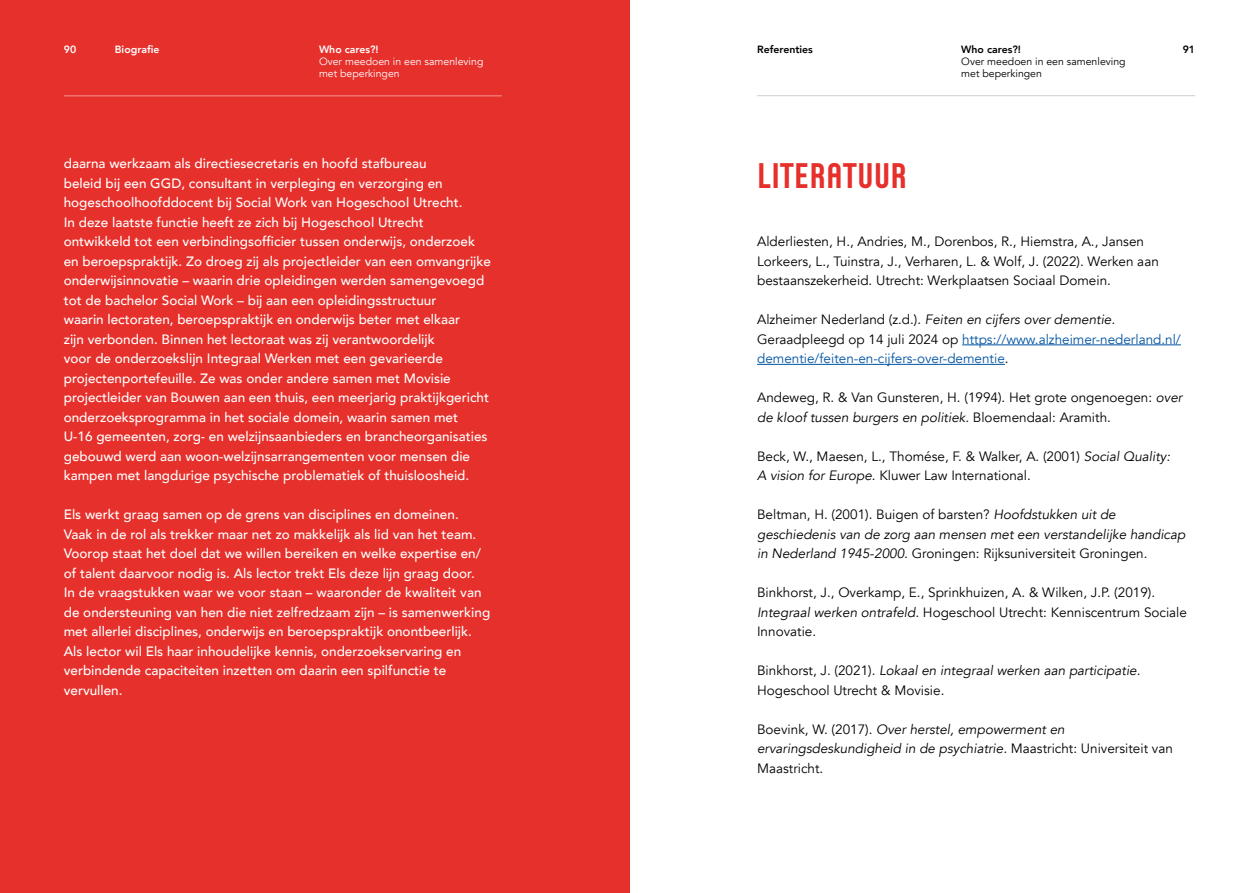
<style>
.page{position:relative;width:1259px;height:893px;background:#fff}
.page>*{position:absolute;margin:0;border:0;box-sizing:border-box;transform-origin:0 0}
.t1{font:36px "Husans";color:#e6302b}
.t2{font:500 13.5px/19.5px "Avenir";color:#fff}
.t3{font:13.5px/19.5px "Avenir";color:#000}
.t4{font:italic 13.5px/19.5px "Avenir";color:#000}
.t5{font:13.5px/19.5px "Avenir";color:#0054a2}
.t6{font:10.5px/12px "Avenir";color:#000}
.t7{font:10.5px/12px "Avenir";color:#fff}
.t8{font:800 10.5px "Avenir";color:#000}
.t9{font:800 10.5px "Avenir";color:#fff}
.s1{color:#000}
.s2{font-style:italic;color:#000}
.s3{font-style:italic}
.s4{font-style:normal}
</style>
<div class="page">
<hr style="left:757px;top:95px;width:438px;height:1px;background:#d0d0d0">
<div style="left:0;top:0;width:629px;height:893px;background:#e6302b"></div>
<hr style="left:962px;top:344px;width:219px;height:1px;background:#0054a2">
<hr style="left:757px;top:364px;width:248px;height:1px;background:#0054a2">
<hr style="left:64px;top:96px;width:438px;height:1px;background:#f39795">
<p class="t9" style="left:115px;top:41px;width:46px">Biografie</p>
<p class="t9" style="left:64px;top:41px;width:14px">90</p>
<p class="t9" style="left:319px;top:41px;width:61px">Who cares?!</p>
<p class="t8" style="left:757px;top:41px;width:57px">Referenties</p>
<p class="t7" style="left:319px;top:56px;width:166px">Over meedoen in een samenleving met beperkingen</p>
<p class="t8" style="left:961px;top:41px;width:61px">Who cares?!</p>
<p class="t6" style="left:961px;top:56px;width:166px">Over meedoen in een samenleving met beperkingen</p>
<p class="t8" style="left:1182px;top:41px;width:14px">91</p>
<p class="t2" style="left:64px;top:153px;width:429px">daarna werkzaam als directiesecretaris en hoofd stafbureau<br>beleid bij een GGD, consultant in verpleging en verzorging en hogeschoolhoofddocent bij Social Work van Hogeschool Utrecht.<br>In deze laatste functie heeft ze zich bij Hogeschool Utrecht ontwikkeld tot een verbindingsofficier tussen onderwijs, onderzoek en beroepspraktijk. Zo droeg zij als projectleider van een omvangrijke onderwijsinnovatie – waarin drie opleidingen werden samengevoegd tot de bachelor Social Work – bij aan een opleidingsstructuur<br>waarin lectoraten, beroepspraktijk en onderwijs beter met elkaar<br>zijn verbonden. Binnen het lectoraat was zij verantwoordelijk<br>voor de onderzoekslijn Integraal Werken met een gevarieerde projectenportefeuille. Ze was onder andere samen met Movisie projectleider van Bouwen aan een thuis, een meerjarig praktijkgericht onderzoeksprogramma in het sociale domein, waarin samen met<br>U-16 gemeenten, zorg- en welzijnsaanbieders en brancheorganisaties gebouwd werd aan woon-welzijnsarrangementen voor mensen die kampen met langdurige psychische problematiek of thuisloosheid.</p>
<p class="t2" style="left:64px;top:504px;width:428px">Els werkt graag samen op de grens van disciplines en domeinen.<br>Vaak in de rol als trekker maar net zo makkelijk als lid van het team.<br>Voorop staat het doel dat we willen bereiken en welke expertise en/ of talent daarvoor nodig is. Als lector trekt Els deze lijn graag door.<br>In de vraagstukken waar we voor staan – waaronder de kwaliteit van de ondersteuning van hen die niet zelfredzaam zijn – is samenwerking met allerlei disciplines, onderwijs en beroepspraktijk onontbeerlijk.<br>Als lector wil Els haar inhoudelijke kennis, onderzoekservaring en verbindende capaciteiten inzetten om daarin een spilfunctie te vervullen.</p>
<h1 class="t1" style="left:757px;top:155px;width:152px">LITERATUUR</h1>
<p class="t3" style="left:757px;top:232px;width:403px">Alderliesten, H., Andries, M., Dorenbos, R., Hiemstra, A., Jansen<br>Lorkeers, L., Tuinstra, J., Verharen, L. &amp; Wolf, J. (2022). Werken aan bestaanszekerheid. Utrecht: Werkplaatsen Sociaal Domein.</p>
<p class="t5" style="left:757px;top:310px;width:425px"><span class="s1">Alzheimer Nederland (z.d.).</span> <span class="s2">Feiten en cijfers over dementie.<br></span><span class="s1">Geraadpleegd op 14 juli 2024 op</span> https://www.alzheimer-nederland.nl/ dementie/feiten-en-cijfers-over-dementie<span class="s1">.</span></p>
<p class="t3" style="left:757px;top:388px;width:427px">Andeweg, R. &amp; Van Gunsteren, H. (1994). Het grote ongenoegen: <span class="s3">over de kloof tussen burgers en politiek.</span> Bloemendaal: Aramith.</p>
<p class="t3" style="left:757px;top:447px;width:414px">Beck, W., Maesen, L., Thomése, F. &amp; Walker, A. (2001) <span class="s3">Social Quality:<br>A vision for Europe</span>. Kluwer Law International.</p>
<p class="t4" style="left:757px;top:505px;width:430px"><span class="s4">Beltman, H. (2001). Buigen of barsten?</span> Hoofdstukken uit de geschiedenis van de zorg aan mensen met een verstandelijke handicap in Nederland 1945-2000. <span class="s4">Groningen: Rijksuniversiteit Groningen.</span></p>
<p class="t3" style="left:757px;top:583px;width:431px">Binkhorst, J., Overkamp, E., Sprinkhuizen, A. &amp; Wilken, J.P. (2019).<br><span class="s3">Integraal werken ontrafeld.</span> Hogeschool Utrecht: Kenniscentrum Sociale<br>Innovatie.</p>
<p class="t3" style="left:757px;top:661px;width:385px">Binkhorst, J. (2021). <span class="s3">Lokaal en integraal werken aan participatie.<br></span>Hogeschool Utrecht &amp; Movisie.</p>
<p class="t4" style="left:757px;top:720px;width:417px"><span class="s4">Boevink, W. (2017).</span> Over herstel, empowerment en ervaringsdeskundigheid in de psychiatrie. <span class="s4">Maastricht: Universiteit van<br>Maastricht.</span></p>
</div>
